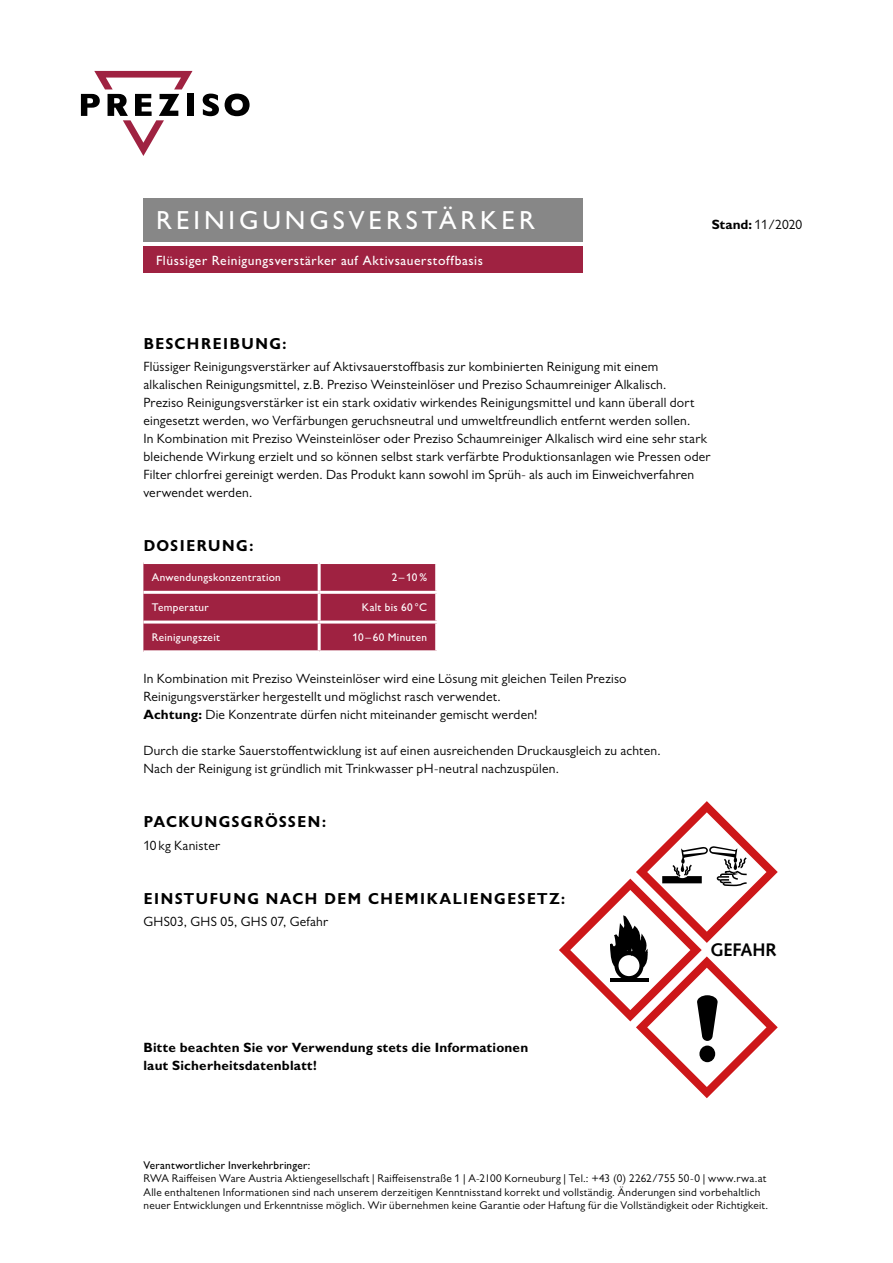
<style>
.page{position:relative;width:893px;height:1263px;background:#fff}
.page>*{position:absolute;margin:0;border:0;box-sizing:border-box;transform-origin:0 0}
.t1{font:500 26.25px "Gill Sans MT Pro";letter-spacing:.15em;color:#fff}
.t2{font:700 18.15px "Syntax";letter-spacing:-.01em;color:#000}
.t3{font:700 15.75px "Gill Sans Display MT Pro";letter-spacing:.075em;color:#000}
.t4{font:13.5px/18px "Gill Sans MT Pro";letter-spacing:.015em;color:#000}
.t5{font:700 13.5px/18px "Gill Sans MT Pro";letter-spacing:.015em;color:#000}
.t6{font:500 13.5px "Gill Sans MT Pro";letter-spacing:.045em;color:#fff}
.t7{font:11.25px/13.5px "Gill Sans MT Pro";letter-spacing:.025em;color:#000}
.t8{font:500 11.25px "Gill Sans MT Pro";letter-spacing:.025em;color:#fff}
.t9{font:500 11.25px "Gill Sans MT Pro";letter-spacing:.02em;color:#000}
.s1{font-weight:700}
</style>
<div class="page">
<div style="left:143px;top:199px;width:440px;height:43px;background:#878787"></div>
<div style="left:187px;top:94px;width:7px;height:22px;background:#000"></div>
<svg style="left:203px;top:94px;width:16px;height:22px"></svg>
<svg style="left:225px;top:94px;width:25px;height:22px"></svg>
<svg style="left:81px;top:71px;width:111px;height:85px"></svg>
<div style="left:143px;top:247px;width:440px;height:26px;background:#9f2241"></div>
<div style="left:143px;top:564px;width:292px;height:86px;background:#9f2241"></div>
<hr style="left:143px;top:591px;width:176px;height:3px;background:#fff">
<hr style="left:319px;top:591px;width:119px;height:3px;background:#fff">
<hr style="left:143px;top:620px;width:176px;height:3px;background:#fff">
<hr style="left:319px;top:620px;width:119px;height:3px;background:#fff">
<hr style="left:318px;top:564px;width:3px;height:27px;background:#fff">
<hr style="left:318px;top:594px;width:3px;height:26px;background:#fff">
<hr style="left:318px;top:623px;width:3px;height:27px;background:#fff">
<svg style="left:559px;top:801px;width:219px;height:297px"></svg>
<hr style="left:610px;top:978px;width:38px;height:3px;background:#000">
<h1 class="t1" style="left:156px;top:205px;width:380px">REINIGUNGSVERSTÄRKER</h1>
<p class="t6" style="left:156px;top:252px;width:328px">Flüssiger Reinigungsverstärker auf Aktivsauerstoffbasis</p>
<p class="t5" style="left:710px;top:215px;width:23px">Sta</p>
<p class="t4" style="left:754px;top:215px;width:15px">06</p>
<p class="t4" style="left:789px;top:215px;width:15px">14</p>
<p class="t4" style="left:712px;top:216px;width:92px"><span class="s1">Stand:</span> 11/2020</p>
<p class="t3" style="left:143px;top:334px;width:144px">BESCHREIBUNG:</p>
<p class="t4" style="left:143px;top:357px;width:569px">Flüssiger Reinigungsverstärker auf Aktivsauerstoffbasis zur kombinierten Reinigung mit einem alkalischen Reinigungsmittel, z.B. Preziso Weinsteinlöser und Preziso Schaumreiniger Alkalisch.<br>Preziso Reinigungsverstärker ist ein stark oxidativ wirkendes Reinigungsmittel und kann überall dort eingesetzt werden, wo Verfärbungen geruchsneutral und umweltfreundlich entfernt werden sollen.<br>In Kombination mit Preziso Weinsteinlöser oder Preziso Schaumreiniger Alkalisch wird eine sehr stark bleichende Wirkung erzielt und so können selbst stark verfärbte Produktionsanlagen wie Pressen oder Filter chlorfrei gereinigt werden. Das Produkt kann sowohl im Sprüh- als auch im Einweichverfahren verwendet werden.</p>
<p class="t3" style="left:143px;top:536px;width:111px">DOSIERUNG:</p>
<p class="t8" style="left:152px;top:571px;width:131px">Anwendungskonzentration</p>
<p class="t8" style="left:392px;top:571px;width:37px">2–10%</p>
<p class="t8" style="left:152px;top:600px;width:58px">Temperatur</p>
<p class="t8" style="left:362px;top:600px;width:67px">Kalt bis 60 °C</p>
<p class="t8" style="left:152px;top:630px;width:70px">Reinigungszeit</p>
<p class="t8" style="left:353px;top:630px;width:76px">10 – 60 Minuten</p>
<p class="t4" style="left:143px;top:670px;width:485px">In Kombination mit Preziso Weinsteinlöser wird eine Lösung mit gleichen Teilen Preziso<br>Reinigungsverstärker hergestellt und möglichst rasch verwendet.<br><span class="s1">Achtung:</span> Die Konzentrate dürfen nicht miteinander gemischt werden!</p>
<p class="t4" style="left:143px;top:742px;width:519px">Durch die starke Sauerstoffentwicklung ist auf einen ausreichenden Druckausgleich zu achten.<br>Nach der Reinigung ist gründlich mit Trinkwasser pH-neutral nachzuspülen.</p>
<p class="t3" style="left:143px;top:813px;width:184px">PACKUNGSGRÖSSEN:</p>
<p class="t4" style="left:143px;top:836px;width:78px">10kg Kanister</p>
<p class="t3" style="left:143px;top:889px;width:423px">EINSTUFUNG NACH DEM CHEMIKALIENGESETZ:</p>
<p class="t4" style="left:143px;top:912px;width:186px">GHS03, GHS 05, GHS 07, Gefahr</p>
<p class="t5" style="left:143px;top:1038px;width:386px">Bitte beachten Sie vor Verwendung stets die Informationen laut Sicherheitsdatenblatt!</p>
<h2 class="t2" style="left:710px;top:940px;width:68px">GEFAHR</h2>
<p class="t9" style="left:144px;top:1158px;width:168px">Verantwortlicher Inverkehrbringer:</p>
<p class="t7" style="left:144px;top:1171px;width:626px">RWA Raiffeisen Ware Austria Aktiengesellschaft | Raiffeisenstraße 1 | A-2100 Korneuburg | Tel.: +43 (0) 2262/755 50-0 | www.rwa.at<br>Alle enthaltenen Informationen sind nach unserem derzeitigen Kenntnisstand korrekt und vollständig. Änderungen sind vorbehaltlich neuer Entwicklungen und Erkenntnisse möglich. Wir übernehmen keine Garantie oder Haftung für die Vollständigkeit oder Richtigkeit.</p>
<p class="t7" style="left:186px;top:1171px;width:4px">f</p>
<p class="t7" style="left:377px;top:1171px;width:332px">W enerbergstraße 3 | A-1100 Wien Tel. +43/1/605 15-0 | www.rwa.at</p>
</div>
